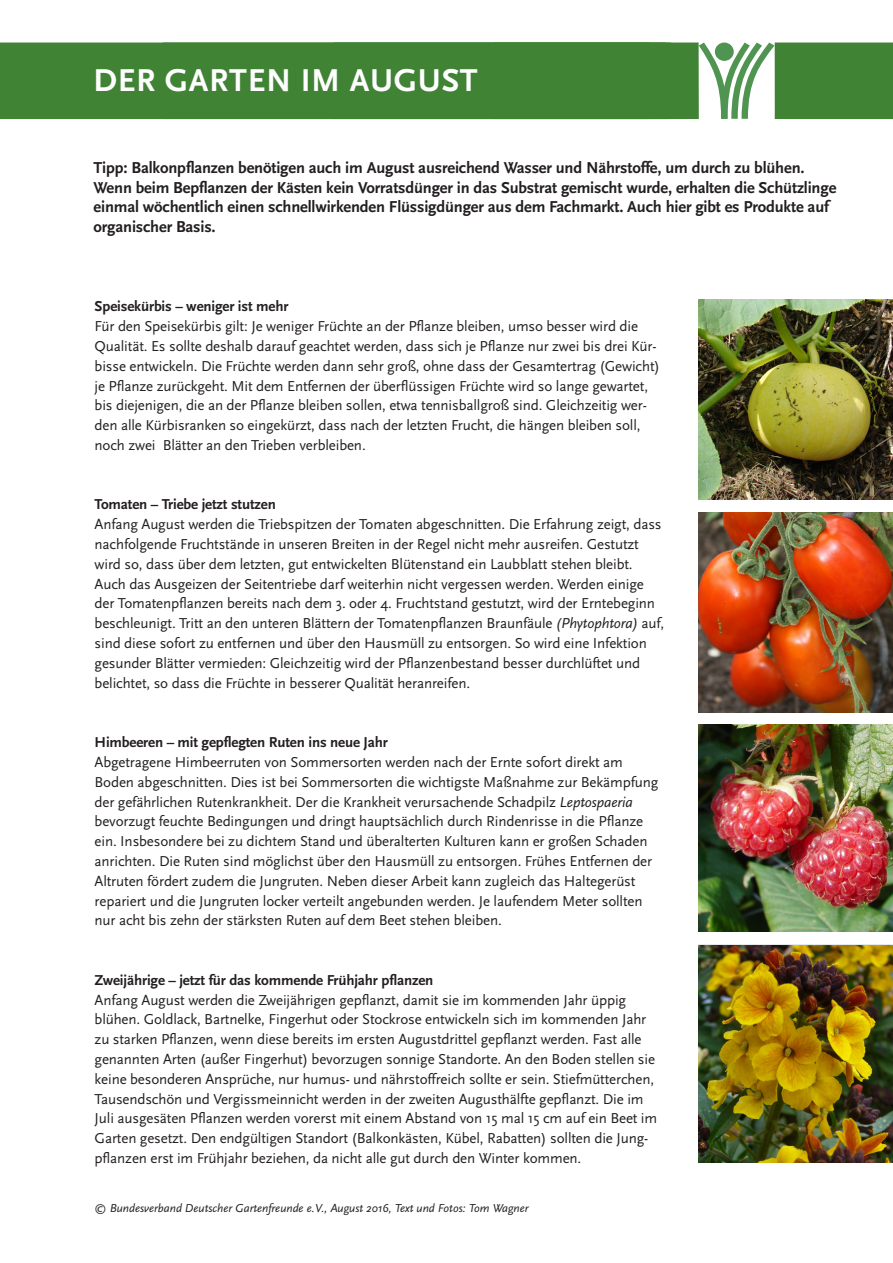
<style>
.page{position:relative;width:893px;height:1263px;background:#fff}
.page>*{position:absolute;margin:0;border:0;box-sizing:border-box;transform-origin:0 0}
.t1{font:700 33px "Scala Sans LF";letter-spacing:.02em;color:#fff}
.t2{font:700 16.5px/19.8px "Scala Sans";letter-spacing:-.01em;color:#231f20}
.t3{font:15px/19.8px "Scala Sans";letter-spacing:-.01em;color:#231f20}
.t4{font:700 15px "Scala Sans";letter-spacing:-.01em;color:#231f20}
.t5{font:italic 12px "Scala Sans";color:#231f20}
.s1{font-style:italic}
</style>
<div class="page">
<div style="left:0;top:43px;width:699px;height:76px;background:#408335"></div>
<div style="left:775px;top:43px;width:118px;height:76px;background:#408335"></div>
<img style="left:699px;top:512px;width:194px;height:200px">
<img style="left:699px;top:300px;width:194px;height:200px">
<img style="left:699px;top:725px;width:194px;height:207px">
<img style="left:699px;top:945px;width:194px;height:218px">
<svg style="left:699px;top:43px;width:75px;height:76px"></svg>
<p class="t1" style="left:94px;top:62px;width:386px">DER GARTEN IM AUGUST</p>
<p class="t2" style="left:94px;top:158px;width:744px">Tipp: Balkonpflanzen benötigen auch im August ausreichend Wasser und Nährstoffe, um durch zu blühen.<br>Wenn beim Bepflanzen der Kästen kein Vorratsdünger in das Substrat gemischt wurde, erhalten die Schützlinge einmal wöchentlich einen schnellwirkenden Flüssigdünger aus dem Fachmarkt. Auch hier gibt es Produkte auf organischer Basis.</p>
<p class="t4" style="left:95px;top:298px;width:195px">Speisekürbis – weniger ist mehr</p>
<p class="t3" style="left:95px;top:317px;width:567px">Für den Speisekürbis gilt: Je weniger Früchte an der Pflanze bleiben, umso besser wird die Qualität. Es sollte deshalb darauf geachtet werden, dass sich je Pflanze nur zwei bis drei Kür&shy;bisse entwickeln. Die Früchte werden dann sehr groß, ohne dass der Gesamtertrag (Gewicht) je Pflanze zurückgeht. Mit dem Entfernen der überflüssigen Früchte wird so lange gewartet, bis diejenigen, die an der Pflanze bleiben sollen, etwa tennisballgroß sind. Gleichzeitig wer&shy;den alle Kürbisranken so eingekürzt, dass nach der letzten Frucht, die hängen bleiben soll, noch zwei Blätter an den Trieben verbleiben.</p>
<p class="t4" style="left:95px;top:496px;width:183px">Tomaten – Triebe jetzt stutzen</p>
<p class="t3" style="left:95px;top:515px;width:571px">Anfang August werden die Triebspitzen der Tomaten abgeschnitten. Die Erfahrung zeigt, dass nachfolgende Fruchtstände in unseren Breiten in der Regel nicht mehr ausreifen. Gestutzt wird so, dass über dem letzten, gut entwickelten Blütenstand ein Laubblatt stehen bleibt.<br>Auch das Ausgeizen der Seitentriebe darf weiterhin nicht vergessen werden. Werden einige der Tomatenpflanzen bereits nach dem 3. oder 4. Fruchtstand gestutzt, wird der Erntebeginn beschleunigt. Tritt an den unteren Blättern der Tomatenpflanzen Braunfäule <span class="s1">(Phytophtora)</span> auf, sind diese sofort zu entfernen und über den Hausmüll zu entsorgen. So wird eine Infektion gesunder Blätter vermieden: Gleichzeitig wird der Pflanzenbestand besser durchlüftet und belichtet, so dass die Früchte in besserer Qualität heranreifen.</p>
<p class="t4" style="left:95px;top:734px;width:295px">Himbeeren – mit gepflegten Ruten ins neue Jahr</p>
<p class="t3" style="left:95px;top:752px;width:565px">Abgetragene Himbeerruten von Sommersorten werden nach der Ernte sofort direkt am Boden abgeschnitten. Dies ist bei Sommersorten die wichtigste Maßnahme zur Bekämpfung der gefährlichen Rutenkrankheit. Der die Krankheit verursachende Schadpilz <span class="s1">Leptospaeria </span>bevorzugt feuchte Bedingungen und dringt hauptsächlich durch Rindenrisse in die Pflanze ein. Insbesondere bei zu dichtem Stand und überalterten Kulturen kann er großen Schaden anrichten. Die Ruten sind möglichst über den Hausmüll zu entsorgen. Frühes Entfernen der Altruten fördert zudem die Jungruten. Neben dieser Arbeit kann zugleich das Haltegerüst repariert und die Jungruten locker verteilt angebunden werden. Je laufendem Meter sollten nur acht bis zehn der stärksten Ruten auf dem Beet stehen bleiben.</p>
<p class="t4" style="left:95px;top:972px;width:340px">Zweijährige – jetzt für das kommende Frühjahr pflanzen</p>
<p class="t3" style="left:95px;top:990px;width:564px">Anfang August werden die Zweijährigen gepflanzt, damit sie im kommenden Jahr üppig blühen. Goldlack, Bartnelke, Fingerhut oder Stockrose entwickeln sich im kommenden Jahr zu starken Pflanzen, wenn diese bereits im ersten Augustdrittel gepflanzt werden. Fast alle genannten Arten (außer Fingerhut) bevorzugen sonnige Standorte. An den Boden stellen sie keine besonderen Ansprüche, nur humus- und nährstoffreich sollte er sein. Stiefmütterchen, Tausendschön und Vergissmeinnicht werden in der zweiten Augusthälfte gepflanzt. Die im Juli ausgesäten Pflanzen werden vorerst mit einem Abstand von 15 mal 15 cm auf ein Beet im Garten gesetzt. Den endgültigen Standort (Balkonkästen, Kübel, Rabatten) sollten die Jung&shy;pflanzen erst im Frühjahr beziehen, da nicht alle gut durch den Winter kommen.</p>
<p class="t5" style="left:95px;top:1202px;width:435px">© Bundesverband Deutscher Gartenfreunde e.V., August 2016, Text und Fotos: Tom Wagner</p>
</div>
